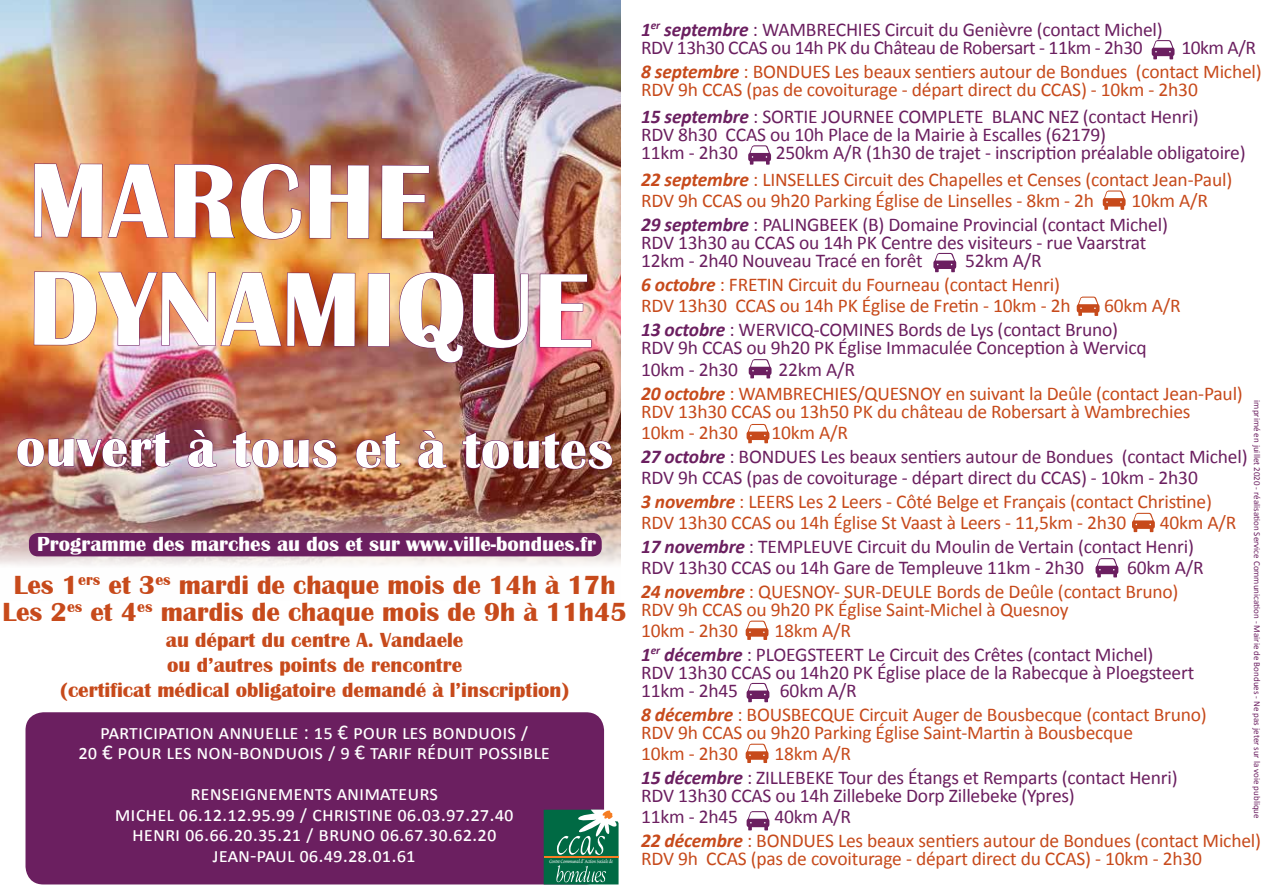
<style>
.page{position:relative;width:1263px;height:893px;background:#fff}
.page>*{position:absolute;margin:0;border:0;box-sizing:border-box;transform-origin:0 0}
.t1{font:700 109.05px/108.3px "Britannic";letter-spacing:.005em;color:#fff}
.t2{font:700 54px "Britannic";letter-spacing:.005em;color:#fff}
.t3{font:700 27px/27px "Britannic";color:#c74a1b;text-align:center}
.t4{font:21px/20.5px "Calibri";color:#fff}
.t5{font:700 21px/25.2px "Britannic";color:#c74a1b;text-align:center}
.t6{font:700 21px "Britannic";color:#fff}
.t7{font:19.5px/24px "Calibri";letter-spacing:-.01em;color:#c74a1b}
.t8{font:19.5px/24px "Calibri";letter-spacing:-.01em;color:#6b1f60}
.t9{font:9px "Calibri";color:#6b1f60}
.t10{font:6.15px "Petitscript";letter-spacing:-.07em;color:#fff}
.s1{font-weight:700;font-style:italic}
.s2{color:#6b1f60}
.s3{font-weight:700;font-style:italic;color:#6b1f60}
.s4{color:#c74a1b}
.s5{font-weight:700;font-style:italic;color:#c74a1b}
</style>
<div class="page">
<img style="left:0;top:0;width:621px;height:565px">
<img style="left:34px;top:163px;width:268px;height:77px">
<svg style="left:309px;top:164px;width:61px;height:75px;background:#c17c58"></svg>
<img style="left:381px;top:165px;width:53px;height:74px">
<img style="left:17px;top:271px;width:602px;height:613px">
<svg style="left:747px;top:424px;width:22px;height:19px"></svg>
<svg style="left:1152px;top:40px;width:22px;height:19px"></svg>
<svg style="left:748px;top:145px;width:23px;height:20px"></svg>
<svg style="left:749px;top:359px;width:22px;height:19px"></svg>
<svg style="left:1095px;top:558px;width:23px;height:19px"></svg>
<svg style="left:933px;top:253px;width:23px;height:19px"></svg>
<svg style="left:746px;top:621px;width:22px;height:19px"></svg>
<svg style="left:1103px;top:190px;width:22px;height:20px"></svg>
<svg style="left:747px;top:683px;width:22px;height:19px"></svg>
<svg style="left:746px;top:744px;width:22px;height:19px"></svg>
<svg style="left:1077px;top:297px;width:22px;height:19px"></svg>
<svg style="left:1132px;top:513px;width:23px;height:19px"></svg>
<svg style="left:747px;top:811px;width:22px;height:19px"></svg>
<h1 class="t1" style="left:28px;top:148px;width:565px">MARCHE<br>DYNAMIQUE</h1>
<h2 class="t2" style="left:16px;top:419px;width:599px">ouvert à tous et à toutes</h2>
<p class="t6" style="left:37px;top:532px;width:560px">Programme des marches au dos et sur www.ville-bondues.fr</p>
<h3 class="t3" style="left:2px;top:572px;width:626px">Les 1<sup>ers</sup> et 3<sup>es</sup> mardi de chaque mois de 14h à 17h<br>Les 2<sup>es</sup> et 4<sup>es</sup> mardis de chaque mois de 9h à 11h45</h3>
<p class="t5" style="left:60px;top:627px;width:511px">au départ du centre A. Vandaele<br>ou d’autres points de rencontre<br>(certificat médical obligatoire demandé à l’inscription)</p>
<p class="t4" style="left:78px;top:721px;width:451px;text-indent:22px">participation annuelle : 15 € pour les Bonduois /<br>20 € POUR</p>
<p class="t4" style="left:167px;top:741px;width:95px">LES NON-BONDUOIS</p>
<p class="t4" style="left:328px;top:741px;width:160px">/ 9 € tarif réduit POSSI</p>
<p class="t4" style="left:523px;top:741px;width:19px">BLE</p>
<p class="t4" style="left:190px;top:783px;width:10px">RENSEI</p>
<p class="t4" style="left:245px;top:783px;width:59px">GNEMENTS</p>
<p class="t4" style="left:115px;top:783px;width:276px;text-indent:222px">ANI MATEURS<br>MICHEL 06.12.12.95.99 / CHRISTINE</p>
<p class="t4" style="left:397px;top:803px;width:118px">06.03.97.27.40</p>
<p class="t4" style="left:132px;top:824px;width:22px">HENRI</p>
<p class="t4" style="left:185px;top:824px;width:156px">06.66.20.35.21 / BRUNO</p>
<p class="t4" style="left:213px;top:824px;width:285px;text-indent:167px">06.67.30.62.20<br>Jean-Paul 06.49.28.01.61</p>
<p class="t10" style="left:549px;top:858px;width:66px">Centre Communal d’Action Sociale de</p>
<p class="t8" style="left:641px;top:20px;width:523px;line-height:18px"><span class="s1">1</span><sup>er</sup> <span class="s1">septembre</span> : WAMBRECHIES Circuit du Genièvre (contact Michel)<br>RDV 13h30 CCAS ou 14h PK du Château de Robersart - 11km - 2h30</p>
<p class="t7" style="left:641px;top:35px;width:622px;text-align:right"><span class="s2">10km A/R<br></span><span class="s1">8 septembre</span> : BONDUES Les beaux sentiers autour de Bondues (contact Michel)</p>
<p class="t7" style="left:641px;top:75px;width:559px;line-height:27px">RDV 9h CCAS (pas de covoiturage - départ direct du CCAS) - 10km - 2h30<br><span class="s3">15 septembre</span> <span class="s2">: SORTIE JOURNEE COMPLETE BLANC NEZ (contact Henri)</span></p>
<p class="t8" style="left:641px;top:125px;width:466px;line-height:18px">RDV 8h30 CCAS ou 10h Place de la Mairie à Escalles (62179)<br>11km - 2h30</p>
<p class="t7" style="left:641px;top:138px;width:606px;line-height:27px;text-indent:135px"><span class="s2">250km A/R (1h30 de trajet - inscription préalable obligatoire)<br></span><span class="s1">22 septembre</span> : LINSELLES Circuit des Chapelles et Censes (contact Jean-Paul)</p>
<p class="t7" style="left:641px;top:188px;width:455px">RDV 9h CCAS ou 9h20 Parking Église de Linselles - 8km - 2h</p>
<p class="t8" style="left:641px;top:188px;width:568px;text-indent:490px"><span class="s4">10km A/R<br></span><span class="s1">29 septembre</span> : PALINGBEEK (B) Domaine Provincial (contact Michel)</p>
<p class="t8" style="left:641px;top:233px;width:507px;line-height:18px">RDV 13h30 au CCAS ou 14h PK Centre des visiteurs - rue Vaarstrat<br>12km - 2h40 Nouveau Tracé en forêt</p>
<p class="t7" style="left:641px;top:248px;width:420px;text-indent:324px"><span class="s2">52km A/R<br></span><span class="s1">6 octobre</span> : FRETIN Circuit du Fourneau (contact Henri)</p>
<p class="t7" style="left:641px;top:293px;width:431px">RDV 13h30 CCAS ou 14h PK Église de Fretin - 10km - 2h</p>
<p class="t8" style="left:641px;top:293px;width:541px;text-indent:463px"><span class="s4">60km A/R<br></span><span class="s1">13 octobre</span> : WERVICQ-COMINES Bords de Lys (contact Bruno)</p>
<p class="t8" style="left:641px;top:336px;width:507px;line-height:21.6px">RDV 9h CCAS ou 9h20 PK Église Immaculée Conception à Wervicq<br>10km - 2h30</p>
<p class="t7" style="left:641px;top:357px;width:603px;text-indent:137px"><span class="s2">22km A/R<br></span><span class="s1">20 octobre</span> : WAMBRECHIES/QUESNOY en suivant la Deûle (contact Jean-Paul)</p>
<p class="t7" style="left:641px;top:400px;width:551px;line-height:21px">RDV 13h30 CCAS ou 13h50 PK du château de Robersart à Wambrechies<br>10km - 2h30</p>
<p class="t9" style="left:1263px;top:400px;width:420px;rotate:90deg">imprimé en juillet 2020 - réalisation Service Communication - Mairie de Bondues - Ne pas jeter sur la voie publique</p>
<p class="t8" style="left:641px;top:420px;width:608px;text-indent:130px"><span class="s4">10km A/R<br></span><span class="s1">27 octobre</span> : BONDUES Les beaux sentiers autour de Bondues (contact Michel)</p>
<p class="t8" style="left:641px;top:465px;width:572px">RDV 9h CCAS (pas de covoiturage - départ direct du CCAS) - 10km - 2h30<br><span class="s5">3 novembre</span> <span class="s4">: LEERS Les 2 Leers - Côté Belge et Français (contact Christine)</span></p>
<p class="t7" style="left:641px;top:510px;width:487px">RDV 13h30 CCAS ou 14h Église St Vaast à Leers - 11,5km - 2h30</p>
<p class="t8" style="left:641px;top:510px;width:597px;text-indent:519px"><span class="s4">40km A/R<br></span><span class="s1">17 novembre</span> : TEMPLEUVE Circuit du Moulin de Vertain (contact Henri)</p>
<p class="t8" style="left:641px;top:555px;width:445px">RDV 13h30 CCAS ou 14h Gare de Templeuve 11km - 2h30</p>
<p class="t7" style="left:641px;top:555px;width:564px;text-indent:486px"><span class="s2">60km A/R<br></span><span class="s1">24 novembre</span> : QUESNOY- SUR-DEULE Bords de Deûle (contact Bruno)</p>
<p class="t7" style="left:641px;top:598px;width:429px;line-height:21px">RDV 9h CCAS ou 9h20 PK Église Saint-Michel à Quesnoy<br>10km - 2h30</p>
<p class="t8" style="left:641px;top:618px;width:514px;text-indent:133px"><span class="s4">18km A/R<br></span><span class="s1">1</span><sup>er</sup> <span class="s1">décembre</span> : PLOEGSTEERT Le Circuit des Crêtes (contact Michel)</p>
<p class="t8" style="left:641px;top:662px;width:555px;line-height:18px">RDV 13h30 CCAS ou 14h20 PK Église place de la Rabecque à Ploegsteert<br>11km - 2h45</p>
<p class="t7" style="left:641px;top:677px;width:567px;text-indent:139px"><span class="s2">60km A/R<br></span><span class="s1">8 décembre</span> : BOUSBECQUE Circuit Auger de Bousbecque (contact Bruno)</p>
<p class="t7" style="left:641px;top:721px;width:493px;line-height:21px">RDV 9h CCAS ou 9h20 Parking Église Saint-Martin à Bousbecque<br>10km - 2h30</p>
<p class="t8" style="left:641px;top:740px;width:538px;text-indent:133px"><span class="s4">18km A/R<br></span><span class="s1">15 décembre</span> : ZILLEBEKE Tour des Étangs et Remparts (contact Henri)</p>
<p class="t8" style="left:641px;top:784px;width:435px;line-height:21.6px">RDV 13h30 CCAS ou 14h Zillebeke Dorp Zillebeke (Ypres)<br>11km - 2h45</p>
<p class="t7" style="left:641px;top:804px;width:621px;text-indent:133px"><span class="s2">40km A/R<br></span><span class="s1">22 décembre</span> : BONDUES Les beaux sentiers autour de Bondues (contact Michel)</p>
<p class="t7" style="left:641px;top:846px;width:562px">RDV 9h CCAS (pas de covoiturage - départ direct du CCAS) - 10km - 2h30</p>
</div>
